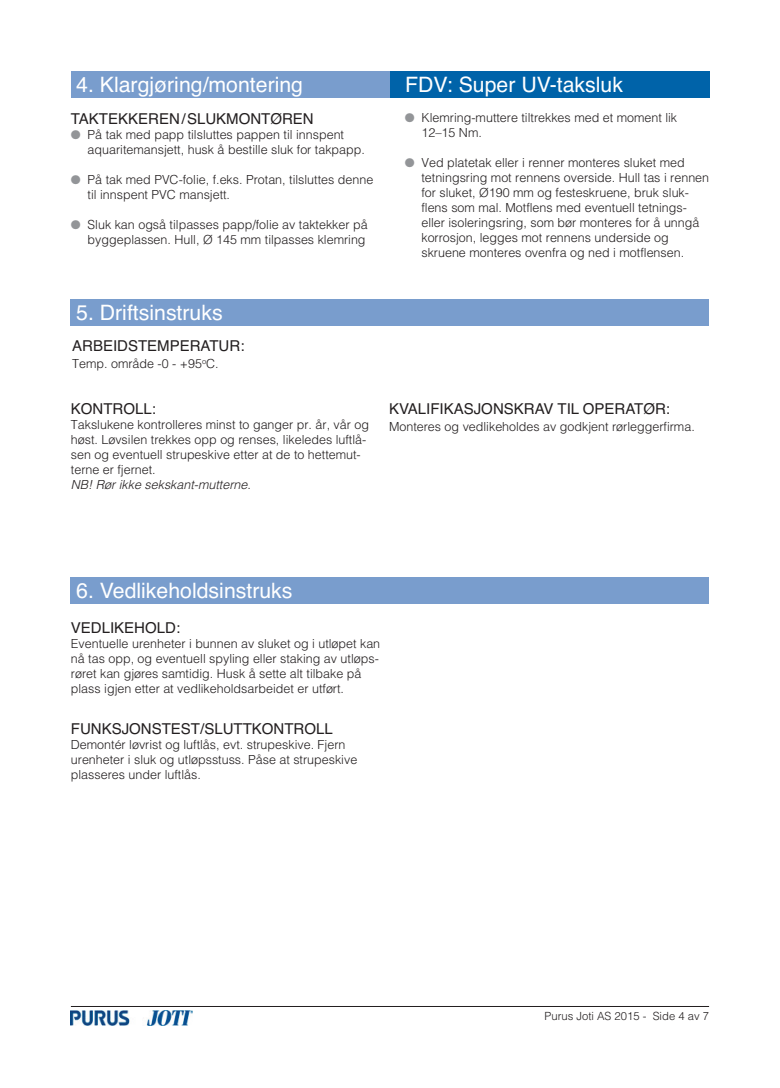
<style>
.page{position:relative;width:780px;height:1088px;background:#fff}
.page>*{position:absolute;margin:0;border:0;box-sizing:border-box;transform-origin:0 0}
.t1{font:21.25px "Helvetica";color:#fff}
.t2{font:15px "Helvetica";color:#231f20}
.t3{font:300 12.5px/15px "Helvetica";color:#231f20}
.t4{font:300 11.25px "Helvetica";color:#231f20}
.s1{color:#939598}
.s2{font-style:italic}
</style>
<div class="page">
<hr style="left:71px;top:1006px;width:638px;height:1px;background:#231f20">
<img style="left:71px;top:1011px;width:122px;height:14px">
<div style="left:71px;top:300px;width:638px;height:26px;background:#799dcd"></div>
<div style="left:71px;top:577px;width:638px;height:27px;background:#799dcd"></div>
<div style="left:71px;top:71px;width:638px;height:26px;background:#799dcd"></div>
<div style="left:391px;top:71px;width:319px;height:26px;background:#0063a9"></div>
<h1 class="t1" style="left:76px;top:72px;width:228px">4. KLARGJØRING/MONTERING</h1>
<h1 class="t1" style="left:405px;top:72px;width:219px">FDV: SUPER UV-TAKSLUK</h1>
<p class="t2" style="left:71px;top:110px;width:244px">TAKTEKKEREN/SLUKMONTØREN</p>
<p class="t3" style="left:88px;top:126px;width:279px;text-indent:-17px"><span class="s1">●</span> På tak med papp tilsluttes pappen til innspent aquaritemansjett, husk å bestille sluk for takpapp.</p>
<p class="t3" style="left:88px;top:171px;width:287px;text-indent:-17px"><span class="s1">●</span> På tak med PVC-folie, f.eks. Protan, tilsluttes denne til innspent PVC mansjett.</p>
<p class="t3" style="left:71px;top:216px;width:298px;text-align:right"><span class="s1">●</span> Sluk kan også tilpasses papp/folie av taktekker på byggeplassen. Hull, Ø 145 mm tilpasses klemring</p>
<p class="t3" style="left:421px;top:109px;width:257px;text-indent:-17px"><span class="s1">●</span> Klemring-muttere tiltrekkes med et moment lik<br>12–15 Nm.</p>
<p class="t3" style="left:421px;top:154px;width:289px;text-indent:-17px"><span class="s1">●</span> Ved platetak eller i renner monteres sluket med tetningsring mot rennens overside. Hull tas i rennen for sluket, Ø190 mm og festeskruene, bruk sluk&shy;flens som mal. Motflens med eventuell tetnings&shy;eller isoleringsring, som bør monteres for å unngå korrosjon, legges mot rennens underside og skruene monteres ovenfra og ned i motflensen.</p>
<h1 class="t1" style="left:76px;top:300px;width:148px">5. DRIFTSINSTRUKS</h1>
<p class="t2" style="left:72px;top:337px;width:174px">ARBEIDSTEMPERATUR:</p>
<p class="t3" style="left:72px;top:355px;width:148px">Temp. område -0 - +95<sup>o</sup>C.</p>
<p class="t2" style="left:71px;top:400px;width:87px">KONTROLL:</p>
<p class="t3" style="left:71px;top:417px;width:300px">Takslukene kontrolleres minst to ganger pr. år, vår og høst. Løvsilen trekkes opp og renses, likeledes luftlå&shy;sen og eventuell strupeskive etter at de to hettemut&shy;terne er fjernet.<br><span class="s2">NB! Rør ikke sekskant-mutterne</span>.</p>
<p class="t2" style="left:389px;top:400px;width:282px">KVALIFIKASJONSKRAV TIL OPERATØR:</p>
<p class="t3" style="left:389px;top:418px;width:307px">Monteres og vedlikeholdes av godkjent rørleggerfirma.</p>
<h1 class="t1" style="left:76px;top:578px;width:218px">6. VEDLIKEHOLDSINSTRUKS</h1>
<p class="t2" style="left:71px;top:619px;width:111px">VEDLIKEHOLD:</p>
<p class="t3" style="left:71px;top:635px;width:311px">Eventuelle urenheter i bunnen av sluket og i utløpet kan nå tas opp, og eventuell spyling eller staking av utløps&shy;røret kan gjøres samtidig. Husk å sette alt tilbake på plass igjen etter at vedlikeholdsarbeidet er utført.</p>
<p class="t2" style="left:71px;top:720px;width:263px">FUNKSJONSTEST/SLUTTKONTROLL</p>
<p class="t3" style="left:71px;top:736px;width:288px">Demontér løvrist og luftlås, evt. strupeskive. Fjern urenheter i sluk og utløpsstuss. Påse at strupeskive plasseres under luftlås.</p>
<p class="t4" style="left:544px;top:1006px;width:166px">Purus Joti AS 2015 - Side 4 av 7</p>
</div>
